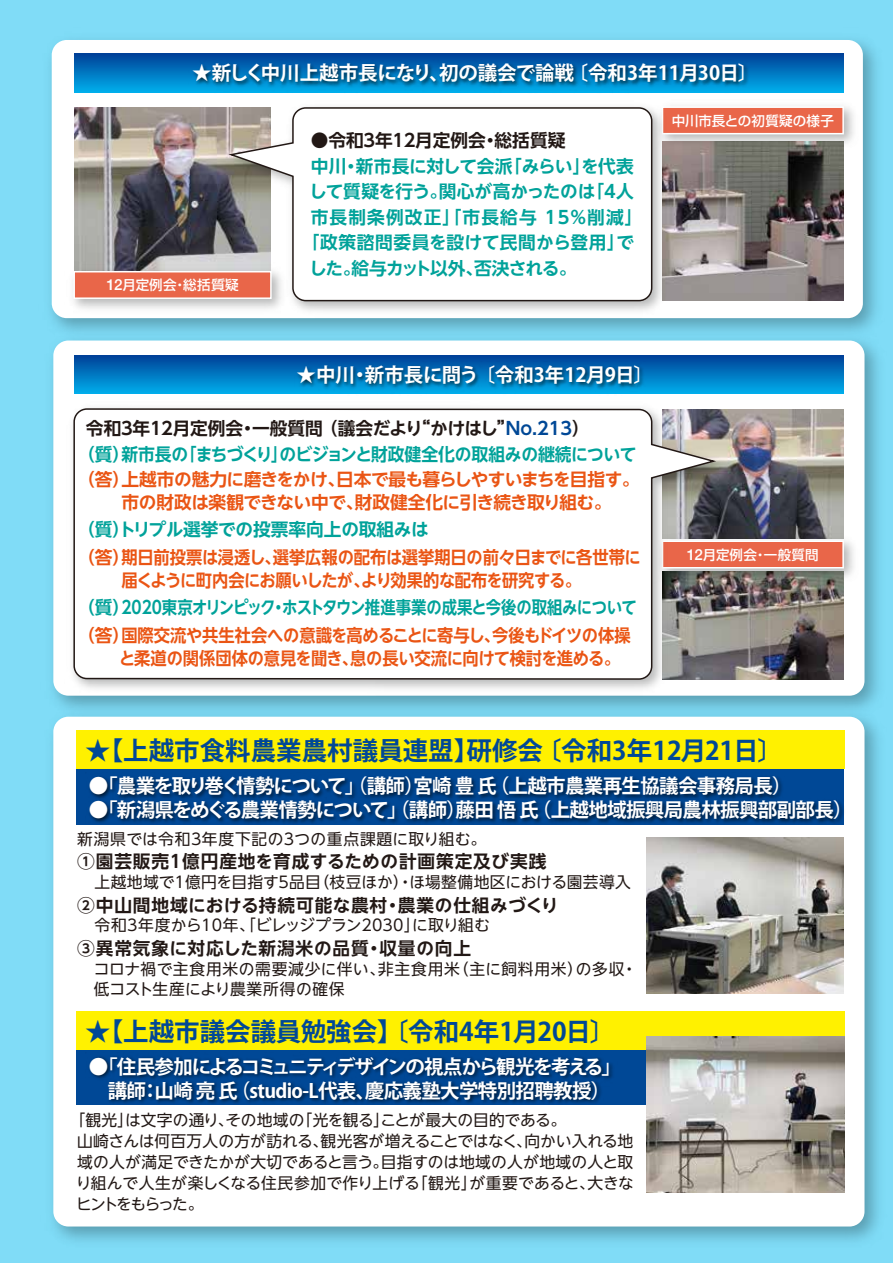
<style>
.page{position:relative;width:893px;height:1263px;background:#80dcf7}
.page>*{position:absolute;margin:0;border:0;box-sizing:border-box;transform-origin:0 0}
.t1{font:700 25.5px "Koz Go Pro";color:#004896}
.t2{font:700 19.5px/24px "Koz Go Pro";letter-spacing:-.035em;color:#fff}
.t3{font:700 19.5px "Koz Go Pro";letter-spacing:-.005em;color:#fff}
.t4{font:700 19.5px "Koz Go Pro";color:#fff}
.t5{font:700 17.7px/22.5px "UD Shin Go NT Pro De";letter-spacing:-.02em;color:#ea5514}
.t6{font:700 17.7px/25.5px "UD Shin Go NT Pro De";letter-spacing:-.01em;color:#00a29a}
.t7{font:700 17.7px "UD Shin Go NT Pro De";letter-spacing:.04em;color:#221815}
.t8{font:700 17.7px "UD Shin Go NT Pro De";letter-spacing:-.03em;color:#00a29a}
.t9{font:700 17.7px "UD Shin Go NT Pro De";letter-spacing:.065em;color:#00a29a}
.t10{font:700 17.7px "UD Shin Go NT Pro De";letter-spacing:.025em;color:#00a29a}
.t11{font:700 17.7px "UD Shin Go NT Pro De";letter-spacing:-.06em;color:#00a29a}
.t12{font:700 17.7px "UD Shin Go NT Pro De";letter-spacing:-.005em;color:#221815}
.t13{font:15.75px/21px "UD Shin Go NT Pro";letter-spacing:.005em;color:#221815}
.t14{font:15.75px/20.7px "UD Shin Go NT Pro";letter-spacing:.035em;color:#221815}
.t15{font:15.75px "UD Shin Go NT Pro";letter-spacing:-.06em;color:#221815}
.t16{font:500 13.5px "Shin Go Pro";letter-spacing:.02em;color:#fff}
.s1{font-family:"Helvetica Neue";font-size:15.15px}
.s2{color:#221815}
.s3{color:#004896}
</style>
<div class="page">
<img style="left:50px;top:40px;width:827px;height:288px">
<div style="left:52px;top:40px;width:811px;height:278px;background:#fff;border-radius:15px"></div>
<img style="left:52px;top:328px;width:827px;height:376px">
<div style="left:53px;top:340px;width:811px;height:356px;background:#fff;border-radius:15px"></div>
<img style="left:52px;top:704px;width:827px;height:538px">
<div style="left:53px;top:717px;width:811px;height:509px;background:#fff;border-radius:15px"></div>
<div style="left:74px;top:54px;width:769px;height:38px;background:linear-gradient(to bottom,#004198,#00abe9)"></div>
<img style="left:189px;top:60px;width:566px;height:33px">
<div style="left:76px;top:769px;width:767px;height:56px;background:#004896"></div>
<div style="left:76px;top:731px;width:769px;height:38px;background:#fff100"></div>
<img style="left:89px;top:772px;width:755px;height:84px">
<div style="left:76px;top:1049px;width:767px;height:56px;background:#004896"></div>
<div style="left:76px;top:1011px;width:769px;height:38px;background:#fff100"></div>
<img style="left:89px;top:1056px;width:524px;height:48px">
<img style="left:670px;top:152px;width:173px;height:149px">
<img style="left:74px;top:107px;width:146px;height:155px">
<img style="left:73px;top:262px;width:147px;height:47px">
<div style="left:73px;top:271px;width:199px;height:28px;background:#e96649;border:2px solid #fff"></div>
<img style="left:646px;top:1037px;width:199px;height:155px">
<img style="left:646px;top:838px;width:197px;height:155px">
<img style="left:670px;top:106px;width:184px;height:46px">
<div style="left:662px;top:106px;width:182px;height:28px;background:#e96649;border:2px solid #fff"></div>
<img style="left:733px;top:409px;width:110px;height:123px">
<img style="left:733px;top:586px;width:110px;height:93px">
<img style="left:733px;top:532px;width:121px;height:54px">
<div style="left:662px;top:540px;width:182px;height:28px;background:#e96649;border:2px solid #fff"></div>
<div style="left:74px;top:356px;width:769px;height:38px;background:linear-gradient(to bottom,#004298,#00acea)"></div>
<img style="left:293px;top:361px;width:358px;height:33px">
<img style="left:65px;top:409px;width:668px;height:288px">
<svg style="left:73px;top:407px;width:646px;height:273px"></svg>
<img style="left:220px;top:106px;width:450px;height:213px">
<svg style="left:226px;top:106px;width:427px;height:196px"></svg>
<p class="t3" style="left:192px;top:61px;width:567px">★新しく中川上越市長になり、初の議会で論戦 〔令和3年11月30日〕</p>
<p class="t16" style="left:107px;top:274px;width:133px"><span class="s1">12</span>月定例会・総括質疑</p>
<p class="t12" style="left:311px;top:126px;width:256px">●令和３年１２月定例会・総括質疑</p>
<p class="t6" style="left:311px;top:153px;width:324px">中川・新市長に対して会派「みらい」を代表</p>
<p class="t6" style="left:309px;top:178px;width:326px">して質疑を行う。関心が高かったのは「４人</p>
<p class="t9" style="left:311px;top:202px;width:333px">市長制条例改正」「市長給与 15％削減」</p>
<p class="t10" style="left:302px;top:228px;width:334px">「政策諮問委員を設けて民間から登用」で</p>
<p class="t11" style="left:309px;top:253px;width:269px">した。給与カット以外、否決される。</p>
<p class="t4" style="left:297px;top:362px;width:358px">★中川・新市長に問う 〔令和3年12月9日〕</p>
<p class="t6" style="left:77px;top:415px;width:561px;text-indent:9px"><span class="s2">令和３年１２月定例会・一般質問 （議会だより“かけはし”</span><span class="s3">No.213</span><span class="s2">）<br></span>（質）新市長の「まちづくり」のビジョンと財政健全化の取組みの継続について</p>
<p class="t5" style="left:92px;top:468px;width:549px;text-indent:-15px">（答）上越市の魅力に磨きをかけ、日本で最も暮らしやすいまちを目指す。　 市の財政は楽観できない中で、財政健全化に引き続き取り組む。</p>
<p class="t6" style="left:77px;top:516px;width:353px">（質）トリプル選挙での投票率向上の取組みは</p>
<p class="t5" style="left:121px;top:546px;width:521px;text-indent:-44px">（答）期日前投票は浸透し、選挙広報の配布は選挙期日の前々日までに各世帯に届くように町内会にお願いしたが、より効果的な配布を研究する。</p>
<p class="t8" style="left:77px;top:592px;width:561px">（質）2020東京オリンピック・ホストタウン推進事業の成果と今後の取組みについて</p>
<p class="t5" style="left:119px;top:624px;width:513px;text-indent:-42px">（答）国際交流や共生社会への意識を高めることに寄与し、今後もドイツの体操と柔道の関係団体の意見を聞き、息の長い交流に向けて検討を進める。</p>
<p class="t16" style="left:672px;top:110px;width:164px">中川市長との初質疑の様子</p>
<p class="t16" style="left:687px;top:544px;width:133px"><span class="s1">12</span>月定例会・一般質問</p>
<h1 class="t1" style="left:85px;top:734px;width:700px">★【上越市食料農業農村議員連盟】研修会 〔令和3年12月21日〕</h1>
<p class="t2" style="left:89px;top:775px;width:704px">●「農業を取り巻く情勢について」（講師）宮崎 豊 氏 （上越市農業再生協議会事務局長）</p>
<p class="t2" style="left:89px;top:799px;width:765px">●「新潟県をめぐる農業情勢について」（講師）藤田 悟 氏 （上越地域振興局農林振興部副部長）</p>
<p class="t13" style="left:77px;top:828px;width:411px">新潟県では令和３年度下記の３つの重点課題に取り組む。</p>
<p class="t7" style="left:77px;top:847px;width:471px">①園芸販売１億円産地を育成するための計画策定及び実践</p>
<p class="t13" style="left:95px;top:871px;width:538px">上越地域で１億円を目指す５品目（枝豆ほか）・ほ場整備地区における園芸導入</p>
<p class="t7" style="left:77px;top:890px;width:483px">②中山間地域における持続可能な農村・農業の仕組みづくり</p>
<p class="t15" style="left:95px;top:912px;width:397px">令和３年度から１０年、「ビレッジプラン２０３０」に取り組む</p>
<p class="t7" style="left:77px;top:934px;width:395px">③異常気象に対応した新潟米の品質・収量の向上</p>
<p class="t14" style="left:77px;top:958px;width:561px;text-indent:17px">コロナ禍で主食用米の需要減少に伴い、非主食用米（主に飼料用米）の多収・　低コスト生産により農業所得の確保</p>
<h1 class="t1" style="left:85px;top:1015px;width:532px">★【上越市議会議員勉強会】〔令和4年1月20日〕</h1>
<p class="t2" style="left:89px;top:1056px;width:533px">●「住民参加によるコミュニティデザインの視点から観光を考える」　講師：山崎 亮 氏 （studio-L代表、慶応義塾大学特別招聘教授）</p>
<p class="t13" style="left:76px;top:1109px;width:559px;text-indent:-6px">「観光」は文字の通り、その地域の「光を観る」ことが最大の目的である。<br>山崎さんは何百万人の方が訪れる、観光客が増えることではなく、向かい入れる地域の人が満足できたかが大切であると言う。目指すのは地域の人が地域の人と取り組んで人生が楽しくなる住民参加で作り上げる「観光」が重要であると、大きなヒントをもらった。</p>
</div>
